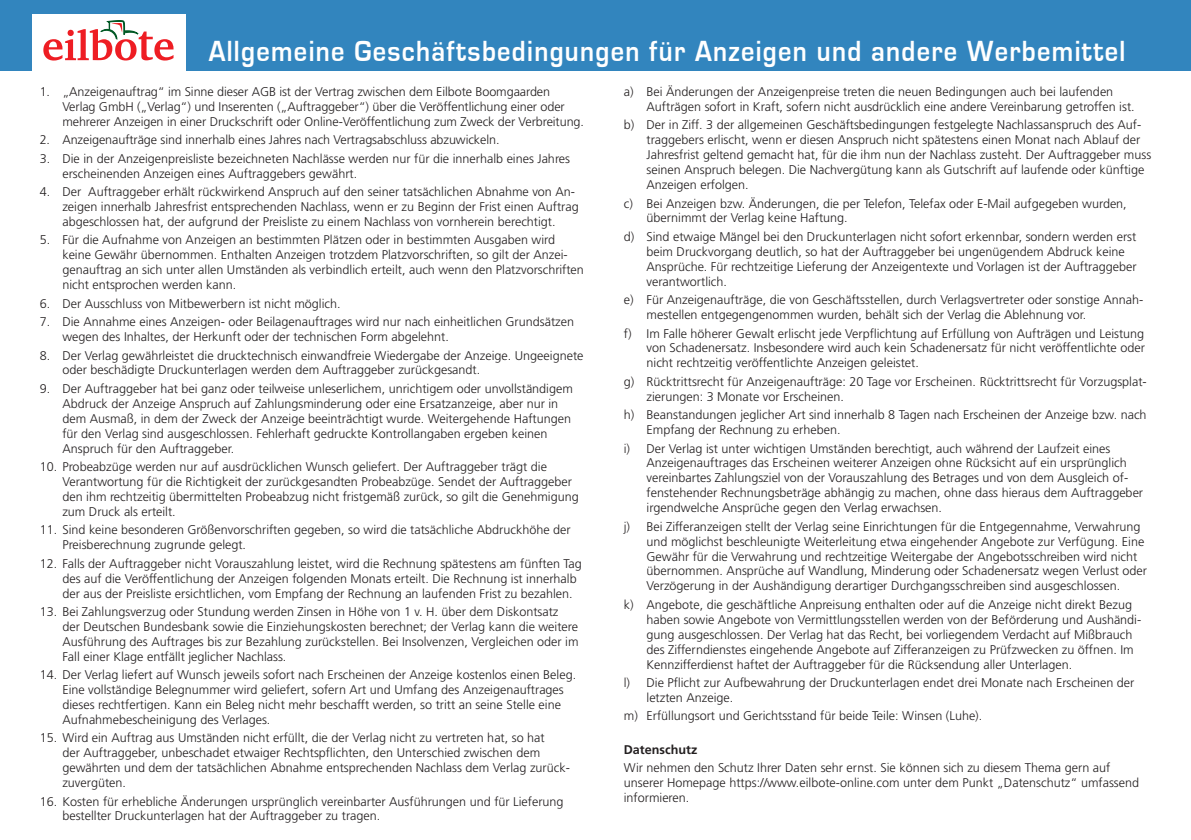
<style>
.page{position:relative;width:1191px;height:840px;background:#fff}
.page>*{position:absolute;margin:0;border:0;box-sizing:border-box;transform-origin:0 0}
.t1{font:700 30px "Eurostile";letter-spacing:.05em;color:#fff;scale:.88 1}
.t2{font:300 12.6px/15px "Frutiger LT Pro";color:#231f20}
.t3{font:700 12.6px "Frutiger LT Pro";color:#231f20}
</style>
<div class="page">
<div style="left:0;top:0;width:1191px;height:71px;background:#3285be"></div>
<div style="left:33px;top:14px;width:153px;height:57px;background:#fff"></div>
<svg style="left:43px;top:20px;width:130px;height:40px"></svg>
<h1 class="t1" style="left:209px;top:34px;width:1043px">Allgemeine Geschäftsbedingungen für Anzeigen und andere Werbemittel</h1>
<p class="t2" style="left:62px;top:84px;width:523px;text-indent:-23px">1. „Anzeigenauftrag“ im Sinne dieser AGB ist der Vertrag zwischen dem Eilbote Boomgaarden<br>Verlag GmbH („Verlag“) und Inserenten („Auftraggeber“) über die Veröffentlichung einer oder mehrerer Anzeigen in einer Druckschrift oder Online-Veröffentlichung zum Zweck der Verbreitung.</p>
<p class="t2" style="left:40px;top:132px;width:461px">2. Anzeigenaufträge sind innerhalb eines Jahres nach Vertragsabschluss abzuwickeln.</p>
<p class="t2" style="left:62px;top:151px;width:509px;text-indent:-23px">3. Die in der Anzeigenpreisliste bezeichneten Nachlässe werden nur für die innerhalb eines Jahres erscheinenden Anzeigen eines Auftraggebers gewährt.</p>
<p class="t2" style="left:62px;top:184px;width:518px;text-indent:-23px">4. Der Auftraggeber erhält rückwirkend Anspruch auf den seiner tatsächlichen Abnahme von An&shy;zeigen innerhalb Jahresfrist entsprechenden Nachlass, wenn er zu Beginn der Frist einen Auftrag abgeschlossen hat, der aufgrund der Preisliste zu einem Nachlass von vornherein berechtigt.</p>
<p class="t2" style="left:62px;top:233px;width:523px;text-indent:-23px">5. Für die Aufnahme von Anzeigen an bestimmten Plätzen oder in bestimmten Ausgaben wird keine Gewähr übernommen. Enthalten Anzeigen trotzdem Platzvorschriften, so gilt der Anzei&shy;genauftrag an sich unter allen Umständen als verbindlich erteilt, auch wenn den Platzvorschriften nicht entsprochen werden kann.</p>
<p class="t2" style="left:40px;top:296px;width:302px">6. Der Ausschluss von Mitbewerbern ist nicht möglich.</p>
<p class="t2" style="left:62px;top:314px;width:513px;text-indent:-23px">7. Die Annahme eines Anzeigen- oder Beilagenauftrages wird nur nach einheitlichen Grundsätzen wegen des Inhaltes, der Herkunft oder der technischen Form abgelehnt.</p>
<p class="t2" style="left:62px;top:347px;width:522px;text-indent:-23px">8. Der Verlag gewährleistet die drucktechnisch einwandfreie Wiedergabe der Anzeige. Ungeeignete oder beschädigte Druckunterlagen werden dem Auftraggeber zurückgesandt.</p>
<p class="t2" style="left:62px;top:381px;width:512px;text-indent:-23px">9. Der Auftraggeber hat bei ganz oder teilweise unleserlichem, unrichtigem oder unvollständigem Abdruck der Anzeige Anspruch auf Zahlungsminderung oder eine Ersatzanzeige, aber nur in dem Ausmaß, in dem der Zweck der Anzeige beeinträchtigt wurde. Weitergehende Haftungen für den Verlag sind ausgeschlossen. Fehlerhaft gedruckte Kontrollangaben ergeben keinen Anspruch für den Auftraggeber.</p>
<p class="t2" style="left:62px;top:459px;width:518px;text-indent:-23px">10. Probeabzüge werden nur auf ausdrücklichen Wunsch geliefert. Der Auftraggeber trägt die Verantwortung für die Richtigkeit der zurückgesandten Probeabzüge. Sendet der Auftraggeber den ihm rechtzeitig übermittelten Probeabzug nicht fristgemäß zurück, so gilt die Genehmigung zum Druck als erteilt.</p>
<p class="t2" style="left:62px;top:522px;width:510px;text-indent:-23px">11. Sind keine besonderen Größenvorschriften gegeben, so wird die tatsächliche Abdruckhöhe der<br>Preisberechnung zugrunde gelegt.</p>
<p class="t2" style="left:62px;top:555px;width:521px;text-indent:-23px">12. Falls der Auftraggeber nicht Vorauszahlung leistet, wird die Rechnung spätestens am fünften Tag des auf die Veröffentlichung der Anzeigen folgenden Monats erteilt. Die Rechnung ist innerhalb der aus der Preisliste ersichtlichen, vom Empfang der Rechnung an laufenden Frist zu bezahlen.</p>
<p class="t2" style="left:62px;top:604px;width:518px;text-indent:-23px">13. Bei Zahlungsverzug oder Stundung werden Zinsen in Höhe von 1 v. H. über dem Diskontsatz der Deutschen Bundesbank sowie die Einziehungskosten berechnet; der Verlag kann die weitere Ausführung des Auftrages bis zur Bezahlung zurückstellen. Bei Insolvenzen, Vergleichen oder im Fall einer Klage entfällt jeglicher Nachlass.</p>
<p class="t2" style="left:62px;top:667px;width:515px;text-indent:-23px">14. Der Verlag liefert auf Wunsch jeweils sofort nach Erscheinen der Anzeige kostenlos einen Beleg.<br>Eine vollständige Belegnummer wird geliefert, sofern Art und Umfang des Anzeigenauftrages dieses rechtfertigen. Kann ein Beleg nicht mehr beschafft werden, so tritt an seine Stelle eine Aufnahmebescheinigung des Verlages.</p>
<p class="t2" style="left:62px;top:730px;width:509px;text-indent:-23px">15. Wird ein Auftrag aus Umständen nicht erfüllt, die der Verlag nicht zu vertreten hat, so hat<br>der Auftraggeber, unbeschadet etwaiger Rechtspflichten, den Unterschied zwischen dem gewährten und dem der tatsächlichen Abnahme entsprechenden Nachlass dem Verlag zurück&shy;zuvergüten.</p>
<p class="t2" style="left:62px;top:793px;width:503px;text-indent:-23px">16. Kosten für erhebliche Änderungen ursprünglich vereinbarter Ausführungen und für Lieferung bestellter Druckunterlagen hat der Auftraggeber zu tragen.</p>
<p class="t2" style="left:646px;top:84px;width:489px;text-indent:-23px">a) Bei Änderungen der Anzeigenpreise treten die neuen Bedingungen auch bei laufenden<br>Aufträgen sofort in Kraft, sofern nicht ausdrücklich eine andere Vereinbarung getroffen ist.</p>
<p class="t2" style="left:646px;top:117px;width:506px;text-indent:-23px">b) Der in Ziff. 3 der allgemeinen Geschäftsbedingungen festgelegte Nachlassanspruch des Auf&shy;traggebers erlischt, wenn er diesen Anspruch nicht spätestens einen Monat nach Ablauf der Jahresfrist geltend gemacht hat, für die ihm nun der Nachlass zusteht. Der Auftraggeber muss seinen Anspruch belegen. Die Nachvergütung kann als Gutschrift auf laufende oder künftige Anzeigen erfolgen.</p>
<p class="t2" style="left:646px;top:196px;width:482px;text-indent:-23px">c) Bei Anzeigen bzw. Änderungen, die per Telefon, Telefax oder E-Mail aufgegeben wurden, übernimmt der Verlag keine Haftung.</p>
<p class="t2" style="left:646px;top:229px;width:491px;text-indent:-23px">d) Sind etwaige Mängel bei den Druckunterlagen nicht sofort erkennbar, sondern werden erst beim Druckvorgang deutlich, so hat der Auftraggeber bei ungenügendem Abdruck keine Ansprüche. Für rechtzeitige Lieferung der Anzeigentexte und Vorlagen ist der Auftraggeber verantwortlich.</p>
<p class="t2" style="left:646px;top:292px;width:498px;text-indent:-23px">e) Für Anzeigenaufträge, die von Geschäftsstellen, durch Verlagsvertreter oder sonstige Annah&shy;mestellen entgegengenommen wurden, behält sich der Verlag die Ablehnung vor.</p>
<p class="t2" style="left:646px;top:325px;width:500px;text-align:justify;text-indent:-23px">f) Im Falle höherer Gewalt erlischt jede Verpflichtung auf Erfüllung von Aufträgen und Leistung von Schadenersatz. Insbesondere wird auch kein Schadenersatz für nicht veröffentlichte oder nicht rechtzeitig veröffentlichte Anzeigen geleistet.</p>
<p class="t2" style="left:646px;top:374px;width:502px;text-indent:-23px">g) Rücktrittsrecht für Anzeigenaufträge: 20 Tage vor Erscheinen. Rücktrittsrecht für Vorzugsplat&shy;zierungen: 3 Monate vor Erscheinen.</p>
<p class="t2" style="left:646px;top:407px;width:501px;text-indent:-23px">h) Beanstandungen jeglicher Art sind innerhalb 8 Tagen nach Erscheinen der Anzeige bzw. nach<br>Empfang der Rechnung zu erheben.</p>
<p class="t2" style="left:646px;top:440px;width:498px;text-indent:-23px">i) Der Verlag ist unter wichtigen Umständen berechtigt, auch während der Laufzeit eines Anzeigenauftrages das Erscheinen weiterer Anzeigen ohne Rücksicht auf ein ursprünglich vereinbartes Zahlungsziel von der Vorauszahlung des Betrages und von dem Ausgleich of&shy;fenstehender Rechnungsbeträge abhängig zu machen, ohne dass hieraus dem Auftraggeber irgendwelche Ansprüche gegen den Verlag erwachsen.</p>
<p class="t2" style="left:646px;top:518px;width:502px;text-indent:-23px">j) Bei Zifferanzeigen stellt der Verlag seine Einrichtungen für die Entgegennahme, Verwahrung und möglichst beschleunigte Weiterleitung etwa eingehender Angebote zur Verfügung. Eine Gewähr für die Verwahrung und rechtzeitige Weitergabe der Angebotsschreiben wird nicht übernommen. Ansprüche auf Wandlung, Minderung oder Schadenersatz wegen Verlust oder Verzögerung in der Aushändigung derartiger Durchgangsschreiben sind ausgeschlossen.</p>
<p class="t2" style="left:646px;top:596px;width:496px;text-indent:-23px">k) Angebote, die geschäftliche Anpreisung enthalten oder auf die Anzeige nicht direkt Bezug haben sowie Angebote von Vermittlungsstellen werden von der Beförderung und Aushändi&shy;gung ausgeschlossen. Der Verlag hat das Recht, bei vorliegendem Verdacht auf Mißbrauch des Zifferndienstes eingehende Angebote auf Zifferanzeigen zu Prüfzwecken zu öffnen. Im Kennzifferdienst haftet der Auftraggeber für die Rücksendung aller Unterlagen.</p>
<p class="t2" style="left:646px;top:674px;width:489px;text-indent:-23px">l) Die Pflicht zur Aufbewahrung der Druckunterlagen endet drei Monate nach Erscheinen der letzten Anzeige.</p>
<p class="t2" style="left:624px;top:708px;width:360px">m) Erfüllungsort und Gerichtsstand für beide Teile: Winsen (Luhe).</p>
<p class="t3" style="left:624px;top:741px;width:75px">Datenschutz</p>
<p class="t2" style="left:624px;top:760px;width:517px">Wir nehmen den Schutz Ihrer Daten sehr ernst. Sie können sich zu diesem Thema gern auf unserer Homepage https://www.eilbote-online.com unter dem Punkt „Datenschutz“ umfassend informieren.</p>
</div>
